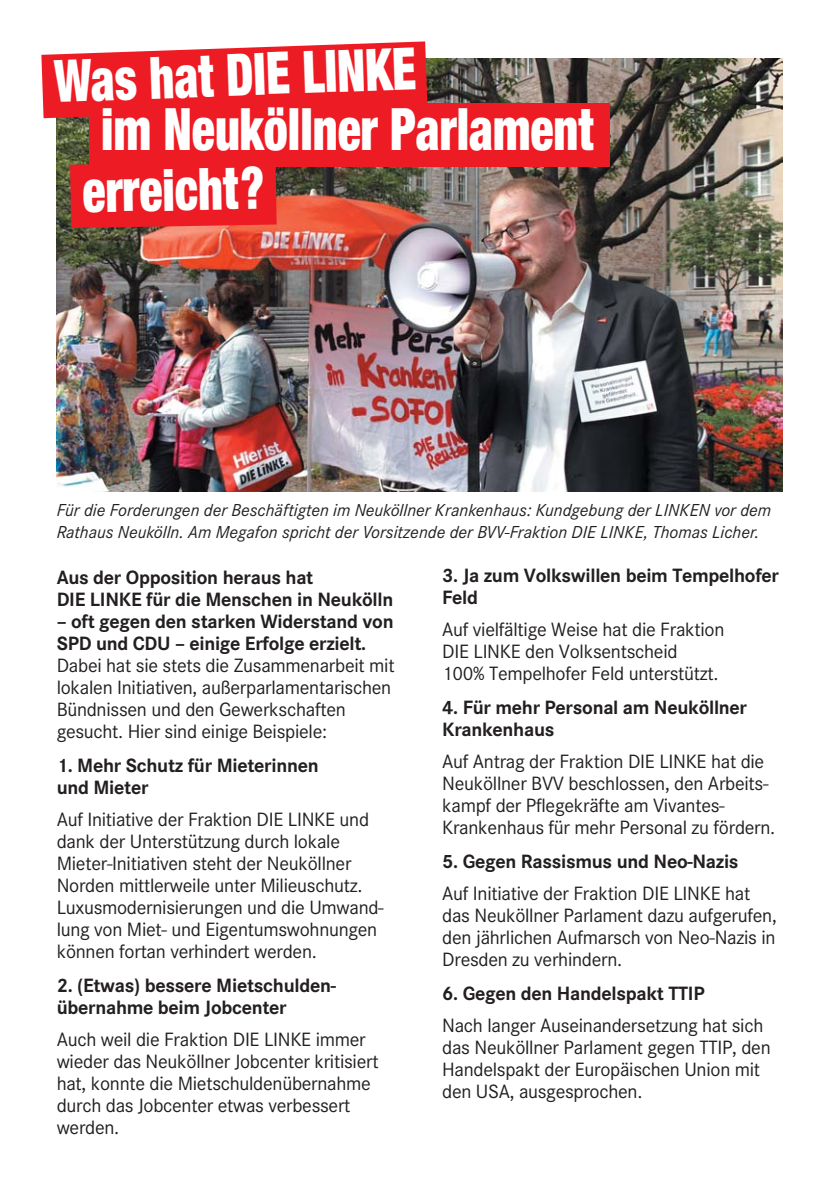
<style>
.page{position:relative;width:840px;height:1192px;background:#fff}
.page>*{position:absolute;margin:0;border:0;box-sizing:border-box;transform-origin:0 0}
.t1{font:900 condensed 58.6px "Helvetica Neue";color:#fff;scale:.82 1}
.t2{font:20px/22px "Corporate S";letter-spacing:-.015em;color:#231f20}
.t3{font:700 20px/22px "Corporate S";letter-spacing:-.015em;color:#231f20}
.t4{font:italic 18px/22px "Corporate S";color:#231f20}
</style>
<div class="page">
<img style="left:57px;top:58px;width:725px;height:434px">
<svg style="left:41px;top:41px;width:386px;height:77px;background:#ee363d"></svg>
<div style="left:89px;top:103px;width:521px;height:63px;background:#ed1c24"></div>
<div style="left:70px;top:161px;width:207px;height:67px;background:#ed1c24"></div>
<h1 class="t1" style="left:54px;top:60px;width:443px;rotate:-2deg">Was hat DIE LINKE</h1>
<h1 class="t1" style="left:101px;top:108px;width:602px">im Neuköllner Parlament</h1>
<h1 class="t1" style="left:82px;top:170px;width:223px;rotate:-1deg">erreicht?</h1>
<p class="t4" style="left:57px;top:501px;width:716px">Für die Forderungen der Beschäftigten im Neuköllner Krankenhaus: Kundgebung der LINKEN vor dem<br>Rathaus Neukölln. Am Megafon spricht der Vorsitzende der BVV-Fraktion DIE LINKE, Thomas Licher.</p>
<p class="t3" style="left:57px;top:569px;width:338px">Aus der Opposition heraus hat<br>DIE LINKE für die Menschen in Neukölln</p>
<p class="t3" style="left:57px;top:613px;width:338px">– oft gegen den starken Widerstand von<br>SPD und CDU – einige Erfolge erzielt.</p>
<p class="t2" style="left:57px;top:657px;width:340px">Dabei hat sie stets die Zusammenarbeit mit lokalen Initiativen, außerparlamentarischen Bündnissen und den Gewerkschaften gesucht. Hier sind einige Beispiele:</p>
<p class="t3" style="left:57px;top:757px;width:264px">1. Mehr Schutz für Mieterinnen und Mieter</p>
<p class="t2" style="left:57px;top:811px;width:329px">Auf Initiative der Fraktion DIE LINKE und dank der Unterstützung durch lokale Mieter-Initiativen steht der Neuköllner Norden mittlerweile unter Milieuschutz.<br>Luxusmodernisierungen und die Umwand&shy;lung von Miet- und Eigentumswohnungen können fortan verhindert werden.</p>
<p class="t3" style="left:57px;top:977px;width:281px">2. (Etwas) bessere Mietschulden - übernahme beim Jobcenter</p>
<p class="t2" style="left:57px;top:1031px;width:323px">Auch weil die Fraktion DIE LINKE immer wieder das Neuköllner Jobcenter kritisiert hat, konnte die Mietschuldenübernahme durch das Jobcenter etwas verbessert werden.</p>
<p class="t3" style="left:442px;top:566px;width:338px">3. Ja zum Volkswillen beim Tempelhofer<br>Feld</p>
<p class="t2" style="left:442px;top:620px;width:284px">Auf vielfältige Weise hat die Fraktion<br>DIE LINKE den Volksentscheid<br>100% Tempelhofer Feld unterstützt.</p>
<p class="t3" style="left:442px;top:698px;width:306px">4. Für mehr Personal am Neuköllner<br>Krankenhaus</p>
<p class="t2" style="left:442px;top:752px;width:335px">Auf Antrag der Fraktion DIE LINKE hat die Neuköllner BVV beschlossen, den Arbeits&shy;kampf der Pflegekräfte am Vivantes-Krankenhaus für mehr Personal zu fördern.</p>
<p class="t3" style="left:442px;top:852px;width:298px">5. Gegen Rassismus und Neo-Nazis</p>
<p class="t2" style="left:442px;top:884px;width:336px">Auf Initiative der Fraktion DIE LINKE hat das Neuköllner Parlament dazu aufgerufen, den jährlichen Aufmarsch von Neo-Nazis in Dresden zu verhindern.</p>
<p class="t3" style="left:442px;top:984px;width:264px">6. Gegen den Handelspakt TTIP</p>
<p class="t2" style="left:442px;top:1016px;width:330px">Nach langer Auseinandersetzung hat sich das Neuköllner Parlament gegen TTIP, den Handelspakt der Europäischen Union mit den USA, ausgesprochen.</p>
</div>
